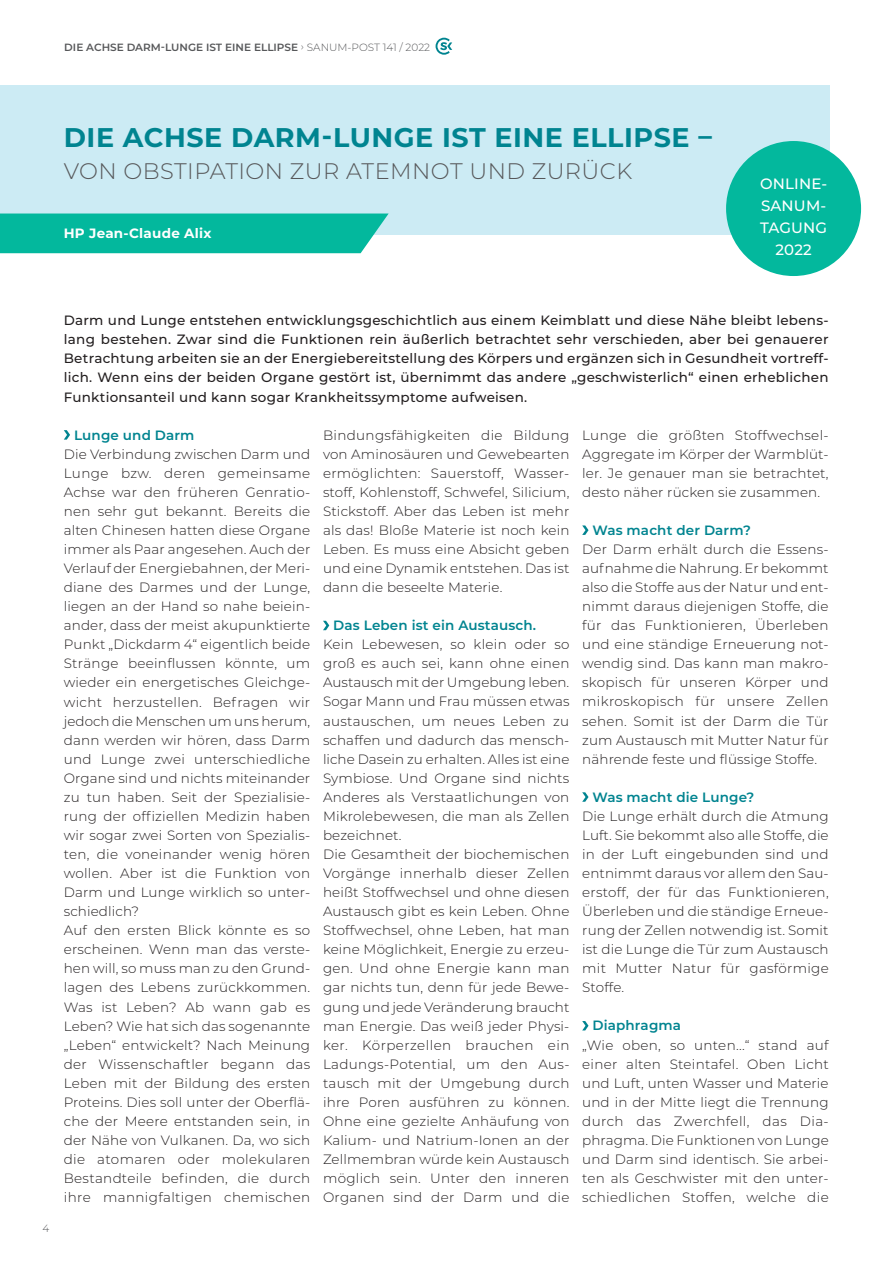
<style>
.page{position:relative;width:893px;height:1263px;background:#fff}
.page>*{position:absolute;margin:0;border:0;box-sizing:border-box;transform-origin:0 0}
.t1{font:700 27px "Montserrat";letter-spacing:.02em;color:#008490}
.t2{font:300 22.5px "Montserrat";letter-spacing:.02em;color:#57585a}
.t3{font:500 15px/22.2px "Montserrat";letter-spacing:.01em;color:#fff;text-align:center}
.t4{font:300 13.5px/19px "Montserrat";letter-spacing:.015em;color:#231f20;text-align:justify}
.t5{font:500 13.5px/19px "Montserrat";letter-spacing:.02em;color:#231f20;text-align:justify}
.t6{font:600 13.5px "Montserrat";letter-spacing:.01em;color:#008490}
.t7{font:700 13.5px "Montserrat";letter-spacing:.02em;color:#fff}
.t8{font:600 10.5px "Montserrat";color:#57585a}
.t9{font:300 10.5px "Montserrat";color:#57585a}
.s1{font-weight:300}
</style>
<div class="page">
<svg style="left:64px;top:430px;width:6px;height:10px"></svg>
<svg style="left:323px;top:621px;width:6px;height:9px"></svg>
<svg style="left:582px;top:525px;width:6px;height:10px"></svg>
<svg style="left:582px;top:792px;width:6px;height:10px"></svg>
<svg style="left:582px;top:1021px;width:6px;height:9px"></svg>
<svg style="left:436px;top:38px;width:16px;height:17px"></svg>
<div style="left:0;top:85px;width:829px;height:150px;background:#ccebf4"></div>
<div style="left:0;top:214px;width:389px;height:39px;background:#03b89d"></div>
<div style="left:726px;top:141px;width:135px;height:135px;background:#03b89d;border-radius:50%"></div>
<p class="t8" style="left:64px;top:40px;width:367px">DIE ACHSE DARM-LUNGE IST EINE ELLIPSE <span class="s1">› SANUM-POST 141 / 2022</span></p>
<h1 class="t1" style="left:64px;top:118px;width:649px">DIE ACHSE DARM-LUNGE IST EINE ELLIPSE –</h1>
<h2 class="t2" style="left:64px;top:156px;width:570px">VON OBSTIPATION ZUR ATEMNOT UND ZURÜCK</h2>
<p class="t7" style="left:64px;top:223px;width:149px">HP Jean-Claude Alix</p>
<p class="t3" style="left:760px;top:172px;width:69px">ONLINE-<br>SANUM-<br>TAGUNG<br>2022</p>
<p class="t9" style="left:43px;top:1221px;width:8px">4</p>
<p class="t5" style="left:64px;top:310px;width:766px">Darm und Lunge entstehen entwicklungsgeschichtlich aus einem Keimblatt und diese Nähe bleibt lebens&shy;lang bestehen. Zwar sind die Funktionen rein äußerlich betrachtet sehr verschieden, aber bei genauerer Betrachtung arbeiten sie an der Energiebereitstellung des Körpers und ergänzen sich in Gesundheit vortreff&shy;lich. Wenn eins der beiden Organe gestört ist, übernimmt das andere „geschwisterlich“ einen erheblichen Funktionsanteil und kann sogar Krankheitssymptome aufweisen.</p>
<p class="t6" style="left:74px;top:425px;width:122px">Lunge und Darm</p>
<p class="t4" style="left:64px;top:444px;width:248px;text-align:left">Die Verbindung zwischen Darm und<br>Lunge bzw. deren gemeinsame<br>Achse war den früheren Genratio&shy;nen sehr gut bekannt. Bereits die alten Chinesen hatten diese Organe immer als Paar angesehen. Auch der<br>Verlauf der Energiebahnen, der Meri&shy;diane des Darmes und der Lunge, liegen an der Hand so nahe beiein&shy;ander, dass der meist akupunktierte<br>Punkt „Dickdarm 4“ eigentlich beide<br>Stränge beeinflussen könnte, um wieder ein energetisches Gleichge&shy;wicht herzustellen. Befragen wir jedoch die Menschen um uns herum, dann werden wir hören, dass Darm und Lunge zwei unterschiedliche<br>Organe sind und nichts miteinander zu tun haben. Seit der Spezialisie&shy;rung der offiziellen Medizin haben wir sogar zwei Sorten von Spezialis&shy;ten, die voneinander wenig hören wollen. Aber ist die Funktion von<br>Darm und Lunge wirklich so unter&shy;schiedlich?<br>Auf den ersten Blick könnte es so erscheinen. Wenn man das verste&shy;hen will, so muss man zu den Grund&shy;lagen des Lebens zurückkommen.<br>Was ist Leben? Ab wann gab es<br>Leben? Wie hat sich das sogenannte „Leben“ entwickelt? Nach Meinung der Wissenschaftler begann das<br>Leben mit der Bildung des ersten<br>Proteins. Dies soll unter der Oberflä&shy;che der Meere entstanden sein, in der Nähe von Vulkanen. Da, wo sich die atomaren oder molekularen<br>Bestandteile befinden, die durch ihre mannigfaltigen chemischen</p>
<p class="t4" style="left:582px;top:425px;width:248px">Lunge die größten Stoffwechsel-Aggregate im Körper der Warmblüt&shy;ler. Je genauer man sie betrachtet, desto näher rücken sie zusammen.</p>
<p class="t6" style="left:592px;top:520px;width:160px">Was macht der Darm?</p>
<p class="t4" style="left:582px;top:539px;width:248px">Der Darm erhält durch die Essens&shy;aufnahme die Nahrung. Er bekommt also die Stoffe aus der Natur und ent&shy;nimmt daraus diejenigen Stoffe, die für das Funktionieren, Überleben und eine ständige Erneuerung not&shy;wendig sind. Das kann man makro&shy;skopisch für unseren Körper und mikroskopisch für unsere Zellen sehen. Somit ist der Darm die Tür zum Austausch mit Mutter Natur für nährende feste und flüssige Stoffe.</p>
<p class="t6" style="left:592px;top:787px;width:163px">Was macht die Lunge?</p>
<p class="t4" style="left:582px;top:806px;width:248px">Die Lunge erhält durch die Atmung Luft. Sie bekommt also alle Stoffe, die in der Luft eingebunden sind und entnimmt daraus vor allem den Sau&shy;erstoff, der für das Funktionieren, Überleben und die ständige Erneue&shy;rung der Zellen notwendig ist. Somit ist die Lunge die Tür zum Austausch mit Mutter Natur für gasförmige Stoffe.</p>
<p class="t6" style="left:592px;top:1016px;width:90px">Diaphragma</p>
<p class="t4" style="left:582px;top:1035px;width:248px">„Wie oben, so unten...“ stand auf einer alten Steintafel. Oben Licht und Luft, unten Wasser und Materie und in der Mitte liegt die Trennung durch das Zwerchfell, das Dia&shy;phragma. Die Funktionen von Lunge und Darm sind identisch. Sie arbei&shy;ten als Geschwister mit den unter&shy;schiedlichen Stoffen, welche die</p>
<p class="t4" style="left:323px;top:425px;width:248px">Bindungsfähigkeiten die Bildung von Aminosäuren und Gewebearten ermöglichten: Sauerstoff, Wasser&shy;stoff, Kohlenstoff, Schwefel, Silicium, Stickstoff. Aber das Leben ist mehr als das! Bloße Materie ist noch kein Leben. Es muss eine Absicht geben und eine Dynamik entstehen. Das ist dann die beseelte Materie.</p>
<p class="t6" style="left:333px;top:616px;width:204px">Das Leben ist ein Austausch.</p>
<p class="t4" style="left:323px;top:634px;width:248px;text-align:left">Kein Lebewesen, so klein oder so groß es auch sei, kann ohne einen<br>Austausch mit der Umgebung leben.<br>Sogar Mann und Frau müssen etwas austauschen, um neues Leben zu schaffen und dadurch das mensch&shy;liche Dasein zu erhalten. Alles ist eine<br>Symbiose. Und Organe sind nichts<br>Anderes als Verstaatlichungen von<br>Mikrolebewesen, die man als Zellen bezeichnet.<br>Die Gesamtheit der biochemischen<br>Vorgänge innerhalb dieser Zellen heißt Stoffwechsel und ohne diesen<br>Austausch gibt es kein Leben. Ohne<br>Stoffwechsel, ohne Leben, hat man keine Möglichkeit, Energie zu erzeu&shy;gen. Und ohne Energie kann man gar nichts tun, denn für jede Bewe&shy;gung und jede Veränderung braucht man Energie. Das weiß jeder Physi&shy;ker. Körperzellen brauchen ein<br>Ladungs-Potential, um den Aus&shy;tausch mit der Umgebung durch ihre Poren ausführen zu können.<br>Ohne eine gezielte Anhäufung von<br>Kalium- und Natrium-Ionen an der<br>Zellmembran würde kein Austausch möglich sein. Unter den inneren<br>Organen sind der Darm und die</p>
</div>
